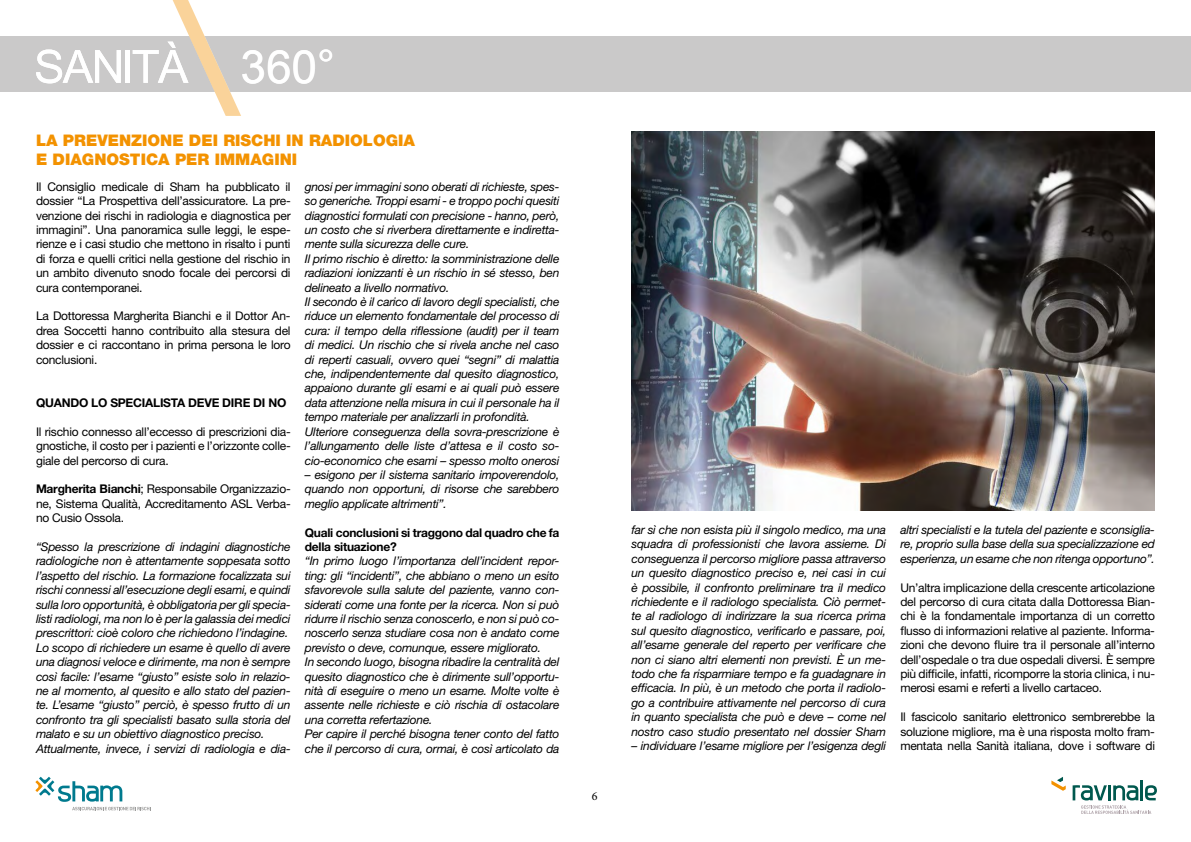
<style>
.page{position:relative;width:1191px;height:842px;background:#fff}
.page>*{position:absolute;margin:0;border:0;box-sizing:border-box;transform-origin:0 0}
.t1{font:45.8px "Arial Unicode MS";color:#fff}
.t2{font:900 16px/19.2px "Helvetica Neue";color:#f39200}
.t3{font:italic 12px/14.4px "Helvetica Neue";letter-spacing:-.02em;color:#000;text-align:justify}
.t4{font:12px/14.4px "Helvetica Neue";letter-spacing:-.02em;color:#000;text-align:justify}
.t5{font:700 12px/14.4px "Helvetica Neue";letter-spacing:-.02em;color:#000}
.t6{font:12px "Minion Pro";color:#000}
.s1{font-weight:700}
</style>
<div class="page">
<div style="left:0;top:36px;width:1191px;height:56px;background:#cac9c9"></div>
<svg style="left:36px;top:49px;width:85px;height:34px"></svg>
<hr style="left:125px;top:50px;width:4px;height:33px;background:#fff">
<svg style="left:133px;top:0;width:108px;height:116px"></svg>
<svg style="left:35px;top:777px;width:116px;height:33px"></svg>
<hr style="left:1140px;top:780px;width:3px;height:20px;background:#00584e">
<svg style="left:1072px;top:785px;width:85px;height:29px"></svg>
<svg style="left:1051px;top:777px;width:14px;height:14px"></svg>
<img style="left:631px;top:132px;width:524px;height:378px">
<h1 class="t1" style="left:240px;top:33px;width:96px">360°</h1>
<h2 class="t2" style="left:36px;top:130px;width:380px">LA PREVENZIONE DEI RISCHI IN RADIOLOGIA<br>E DIAGNOSTICA PER IMMAGINI</h2>
<p class="t4" style="left:36px;top:179px;width:256px">Il Consiglio medicale di Sham ha pubblicato il dossier “La Prospettiva dell’assicuratore. La pre&shy;venzione dei rischi in radiologia e diagnostica per immagini”. Una panoramica sulle leggi, le espe&shy;rienze e i casi studio che mettono in risalto i punti di forza e quelli critici nella gestione del rischio in un ambito divenuto snodo focale dei percorsi di cura contemporanei.</p>
<p class="t4" style="left:36px;top:309px;width:256px">La Dottoressa Margherita Bianchi e il Dottor An&shy;drea Soccetti hanno contribuito alla stesura del dossier e ci raccontano in prima persona le loro conclusioni.</p>
<p class="t5" style="left:36px;top:395px;width:252px">QUANDO LO SPECIALISTA DEVE DIRE DI NO</p>
<p class="t4" style="left:36px;top:424px;width:256px">Il rischio connesso all’eccesso di prescrizioni dia&shy;gnostiche, il costo per i pazienti e l’orizzonte colle&shy;giale del percorso di cura.</p>
<p class="t4" style="left:36px;top:482px;width:256px"><span class="s1">Margherita Bianchi</span>; Responsabile Organizzazio&shy;ne, Sistema Qualità, Accreditamento ASL Verba&shy;no Cusio Ossola.</p>
<p class="t3" style="left:36px;top:539px;width:256px;text-align:left">“Spesso la prescrizione di indagini diagnostiche radiologiche non è attentamente soppesata sotto l’aspetto del rischio. La formazione focalizzata sui rischi connessi all’esecuzione degli esami, e quindi sulla loro opportunità, è obbligatoria per gli specia&shy;listi radiologi, ma non lo è per la galassia dei medici prescrittori: cioè coloro che richiedono l’indagine.<br>Lo scopo di richiedere un esame è quello di avere una diagnosi veloce e dirimente, ma non è sempre così facile: l’esame “giusto” esiste solo in relazio&shy;ne al momento, al quesito e allo stato del pazien&shy;te. L’esame “giusto” perciò, è spesso frutto di un confronto tra gli specialisti basato sulla storia del malato e su un obiettivo diagnostico preciso.<br>Attualmente, invece, i servizi di radiologia e dia-</p>
<p class="t3" style="left:305px;top:179px;width:256px;text-align:left">gnosi per immagini sono oberati di richieste, spes&shy;so generiche. Troppi esami - e troppo pochi quesiti diagnostici formulati con precisione - hanno, però, un costo che si riverbera direttamente e indiretta&shy;mente sulla sicurezza delle cure.<br>Il primo rischio è diretto: la somministrazione delle radiazioni ionizzanti è un rischio in sé stesso, ben delineato a livello normativo.<br>Il secondo è il carico di lavoro degli specialisti, che riduce un elemento fondamentale del processo di cura: il tempo della riflessione (audit) per il team di medici. Un rischio che si rivela anche nel caso di reperti casuali, ovvero quei “segni” di malattia che, indipendentemente dal quesito diagnostico, appaiono durante gli esami e ai quali può essere data attenzione nella misura in cui il personale ha il tempo materiale per analizzarli in profondità.<br>Ulteriore conseguenza della sovra-prescrizione è l’allungamento delle liste d’attesa e il costo so&shy;cio-economico che esami – spesso molto onerosi</p>
<p class="t3" style="left:305px;top:467px;width:256px">– esigono per il sistema sanitario impoverendolo, quando non opportuni, di risorse che sarebbero meglio applicate altrimenti”.</p>
<p class="t5" style="left:305px;top:525px;width:256px">Quali conclusioni si traggono dal quadro che fa della situazione?</p>
<p class="t3" style="left:305px;top:554px;width:256px;text-align:left">“In primo luogo l’importanza dell’incident repor&shy;ting: gli “incidenti”, che abbiano o meno un esito sfavorevole sulla salute del paziente, vanno con&shy;siderati come una fonte per la ricerca. Non si può ridurre il rischio senza conoscerlo, e non si può co&shy;noscerlo senza studiare cosa non è andato come previsto o deve, comunque, essere migliorato.<br>In secondo luogo, bisogna ribadire la centralità del quesito diagnostico che è dirimente sull’opportu&shy;nità di eseguire o meno un esame. Molte volte è assente nelle richieste e ciò rischia di ostacolare una corretta refertazione.<br>Per capire il perché bisogna tener conto del fatto che il percorso di cura, ormai, è così articolato da</p>
<p class="t6" style="left:592px;top:788px;width:7px">6</p>
<p class="t3" style="left:631px;top:522px;width:256px">far sì che non esista più il singolo medico, ma una squadra di professionisti che lavora assieme. Di conseguenza il percorso migliore passa attraverso un quesito diagnostico preciso e, nei casi in cui è possibile, il confronto preliminare tra il medico richiedente e il radiologo specialista. Ciò permet&shy;te al radiologo di indirizzare la sua ricerca prima sul quesito diagnostico, verificarlo e passare, poi, all’esame generale del reperto per verificare che non ci siano altri elementi non previsti. È un me&shy;todo che fa risparmiare tempo e fa guadagnare in efficacia. In più, è un metodo che porta il radiolo&shy;go a contribuire attivamente nel percorso di cura in quanto specialista che può e deve – come nel nostro caso studio presentato nel dossier Sham</p>
<p class="t3" style="left:631px;top:738px;width:256px">– individuare l’esame migliore per l’esigenza degli</p>
<p class="t3" style="left:900px;top:522px;width:256px">altri specialisti e la tutela del paziente e sconsiglia&shy;re, proprio sulla base della sua specializzazione ed esperienza, un esame che non ritenga opportuno”.</p>
<p class="t4" style="left:900px;top:580px;width:256px">Un’altra implicazione della crescente articolazione del percorso di cura citata dalla Dottoressa Bian&shy;chi è la fondamentale importanza di un corretto flusso di informazioni relative al paziente. Informa&shy;zioni che devono fluire tra il personale all’interno dell’ospedale o tra due ospedali diversi. È sempre più difficile, infatti, ricomporre la storia clinica, i nu&shy;merosi esami e referti a livello cartaceo.</p>
<p class="t4" style="left:900px;top:709px;width:256px">Il fascicolo sanitario elettronico sembrerebbe la soluzione migliore, ma è una risposta molto fram&shy;mentata nella Sanità italiana, dove i software di</p>
</div>
